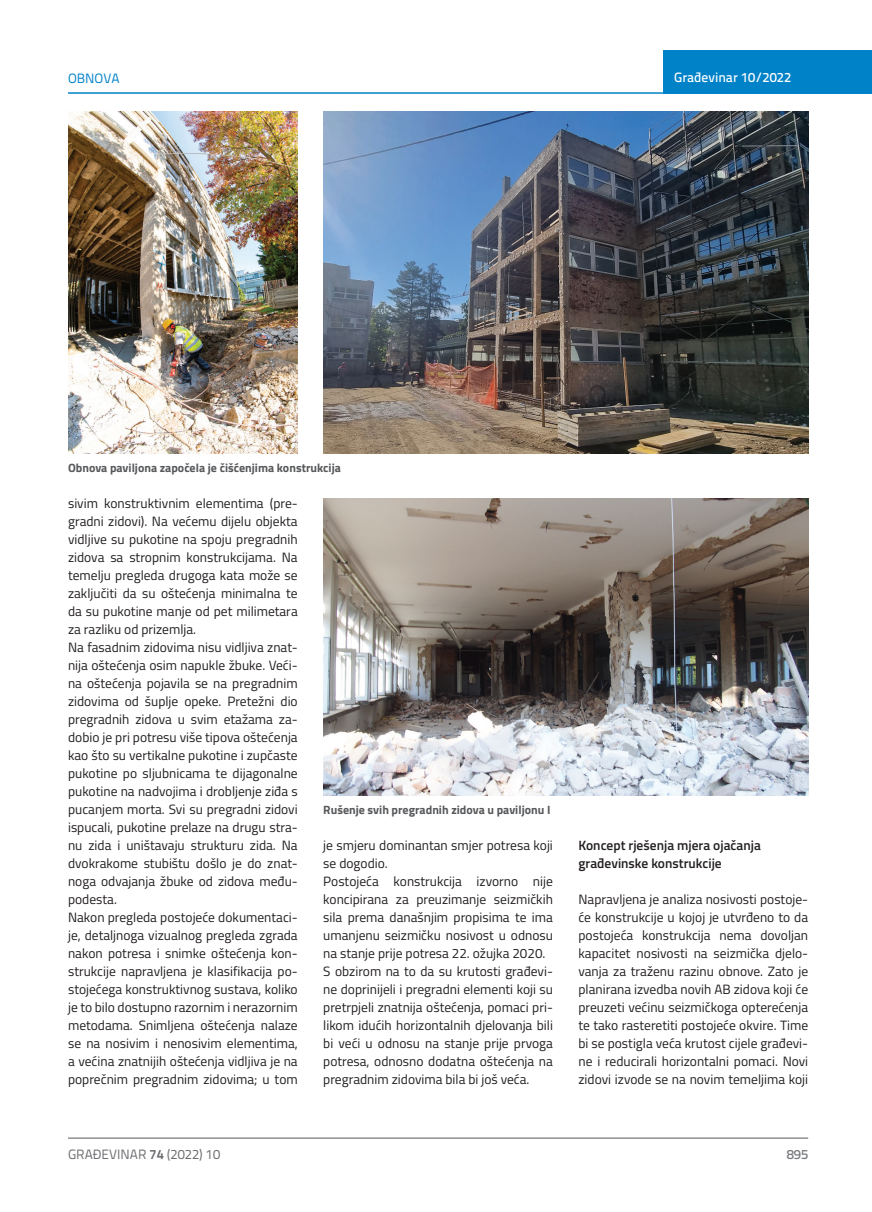
<style>
.page{position:relative;width:872px;height:1212px;background:#fff}
.page>*{position:absolute;margin:0;border:0;box-sizing:border-box;transform-origin:0 0}
.t1{font:13.5px/18px "Titillium";color:#231f20}
.t2{font:600 13.5px/18px "Titillium";color:#231f20}
.t3{font:13.5px "Titillium Text 22 L";color:#6c6d70}
.t4{font:500 13.5px "Titillium Text 22 L";color:#fff}
.t5{font:13.5px "Titillium Text 22 L";color:#0082c8}
.t6{font:500 13.5px "Titillium Text 22 L";color:#787a7d}
.t7{font:700 12px "Titillium";color:#57585a}
.s1{font-weight:700}
</style>
<div class="page">
<div style="left:663px;top:50px;width:209px;height:44px;background:#0082c8"></div>
<hr style="left:68px;top:92px;width:804px;height:2px;background:#0082c8">
<hr style="left:68px;top:1138px;width:740px;height:1px;background:#57585a">
<img style="left:68px;top:112px;width:230px;height:342px">
<img style="left:323px;top:112px;width:485px;height:342px">
<img style="left:323px;top:499px;width:485px;height:296px">
<p class="t5" style="left:68px;top:68px;width:53px">OBNOVA</p>
<p class="t4" style="left:674px;top:67px;width:118px">Građevinar 10/2022</p>
<p class="t7" style="left:68px;top:458px;width:274px">Obnova paviljona započela je čišćenjima konstrukcija</p>
<p class="t1" style="left:68px;top:493px;width:231px">sivim konstruktivnim elementima (pre&shy;gradni zidovi). Na većemu dijelu objekta vidljive su pukotine na spoju pregradnih zidova sa stropnim konstrukcijama. Na temelju pregleda drugoga kata može se zaključiti da su oštećenja minimalna te da su pukotine manje od pet milimetara za razliku od prizemlja.<br>Na fasadnim zidovima nisu vidljiva znat&shy;nija oštećenja osim napukle žbuke. Veći&shy;na oštećenja pojavila se na pregradnim zidovima od šuplje opeke. Pretežni dio pregradnih zidova u svim etažama za&shy;dobio je pri potresu više tipova oštećenja kao što su vertikalne pukotine i zupčaste pukotine po sljubnicama te dijagonalne pukotine na nadvojima i drobljenje ziđa s pucanjem morta. Svi su pregradni zidovi ispucali, pukotine prelaze na drugu stra&shy;nu zida i uništavaju strukturu zida. Na dvokrakome stubištu došlo je do znat&shy;noga odvajanja žbuke od zidova među&shy;podesta.<br>Nakon pregleda postojeće dokumentaci&shy;je, detaljnoga vizualnog pregleda zgrada nakon potresa i snimke oštećenja kon&shy;strukcije napravljena je klasifikacija po&shy;stojećega konstruktivnog sustava, koliko je to bilo dostupno razornim i nerazornim metodama. Snimljena oštećenja nalaze se na nosivim i nenosivim elementima, a većina znatnijih oštećenja vidljiva je na poprečnim pregradnim zidovima; u tom</p>
<p class="t7" style="left:323px;top:801px;width:229px">Rušenje svih pregradnih zidova u paviljonu I</p>
<p class="t1" style="left:323px;top:836px;width:231px">je smjeru dominantan smjer potresa koji se dogodio.<br>Postojeća konstrukcija izvorno nije koncipirana za preuzimanje seizmičkih sila prema današnjim propisima te ima umanjenu seizmičku nosivost u odnosu na stanje prije potresa 22. ožujka 2020.<br>S obzirom na to da su krutosti građevi&shy;ne doprinijeli i pregradni elementi koji su pretrpjeli znatnija oštećenja, pomaci pri&shy;likom idućih horizontalnih djelovanja bili bi veći u odnosu na stanje prije prvoga potresa, odnosno dodatna oštećenja na pregradnim zidovima bila bi još veća.</p>
<p class="t2" style="left:578px;top:836px;width:184px">Koncept rješenja mjera ojačanja građevinske konstrukcije</p>
<p class="t1" style="left:578px;top:890px;width:231px;text-align:justify">Napravljena je analiza nosivosti postoje&shy;će konstrukcije u kojoj je utvrđeno to da postojeća konstrukcija nema dovoljan kapacitet nosivosti na seizmička djelo&shy;vanja za traženu razinu obnove. Zato je planirana izvedba novih AB zidova koji će preuzeti većinu seizmičkoga opterećenja te tako rasteretiti postojeće okvire. Time bi se postigla veća krutost cijele građevi&shy;ne i reducirali horizontalni pomaci. Novi zidovi izvode se na novim temeljima koji</p>
<p class="t3" style="left:68px;top:1144px;width:154px">GRAĐEVINAR <span class="s1">74</span> (2022) 10</p>
<p class="t6" style="left:786px;top:1144px;width:23px">895</p>
</div>
